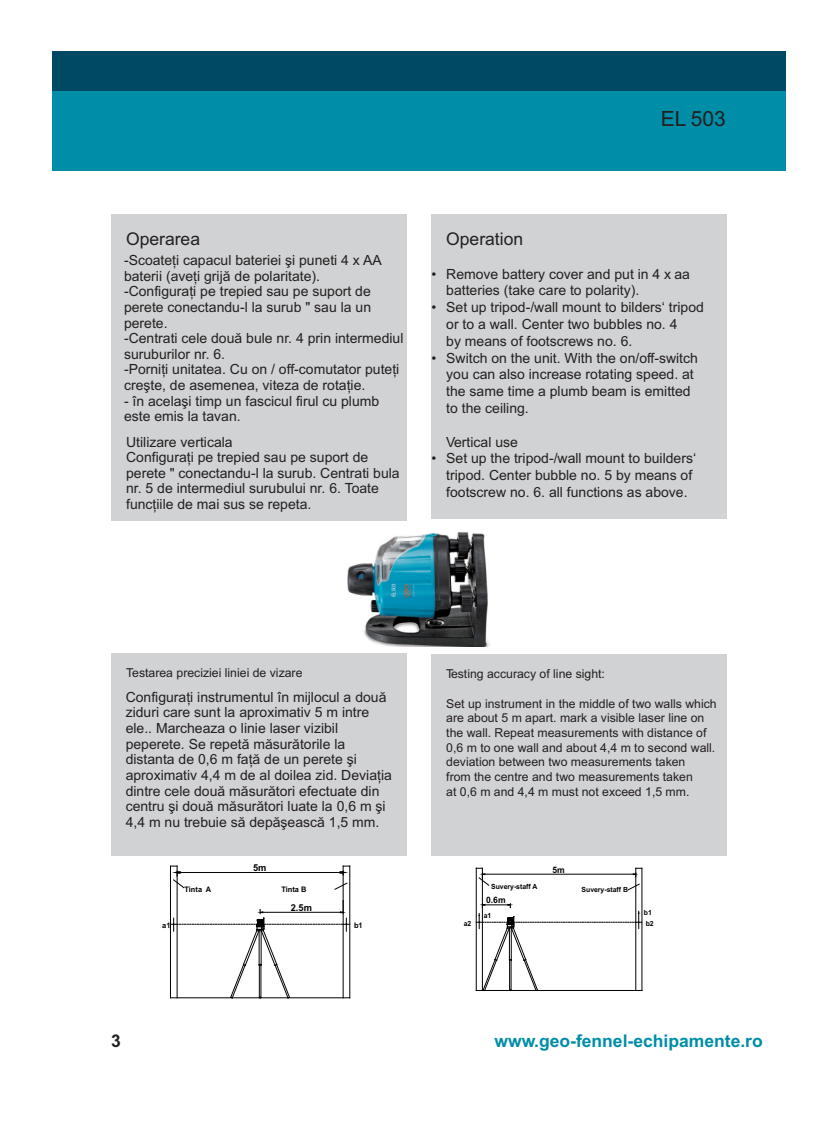
<style>
.page{position:relative;width:837px;height:1145px;background:#fff}
.page>*{position:absolute;margin:0;border:0;box-sizing:border-box;transform-origin:0 0}
.t1{font:21px "Arial";color:#231f20}
.t2{font:700 17.5px "Arial";color:#008da8}
.t3{font:17.5px "Arial";color:#231f20}
.t4{font:700 17.5px "Arial";color:#231f20}
.t5{font:14px/15.6px "Arial";color:#231f20}
.t6{font:12.25px/14.7px "Arial";color:#231f20}
.t7{font:700 9.45px "Arial";color:#000}
.t8{font:700 8.75px "Arial";color:#000}
.t9{font:700 7.52px "Arial";color:#000}
.t10{font:700 7px "Arial";color:#000}
</style>
<div class="page">
<div style="left:111px;top:214px;width:295px;height:306px;background:#d1d2d4"></div>
<div style="left:431px;top:214px;width:295px;height:304px;background:#d1d2d4"></div>
<div style="left:52px;top:91px;width:733px;height:79px;background:#008da8"></div>
<div style="left:52px;top:51px;width:733px;height:40px;background:#004964"></div>
<div style="left:111px;top:654px;width:295px;height:202px;background:#d1d2d4"></div>
<div style="left:431px;top:654px;width:295px;height:202px;background:#d1d2d4"></div>
<hr style="left:343px;top:866px;width:1px;height:131px;background:#000">
<hr style="left:177px;top:866px;width:1px;height:131px;background:#000">
<hr style="left:170px;top:866px;width:1px;height:131px;background:#000">
<hr style="left:349px;top:866px;width:1px;height:131px;background:#000">
<hr style="left:180px;top:872px;width:160px;height:1px;background:#000">
<svg style="left:339px;top:865px;width:11px;height:10px"></svg>
<svg style="left:170px;top:900px;width:180px;height:98px"></svg>
<svg style="left:170px;top:865px;width:14px;height:23px"></svg>
<svg style="left:334px;top:882px;width:13px;height:7px"></svg>
<hr style="left:476px;top:868px;width:1px;height:122px;background:#000">
<hr style="left:482px;top:868px;width:1px;height:122px;background:#000">
<hr style="left:641px;top:868px;width:1px;height:122px;background:#000">
<hr style="left:635px;top:868px;width:1px;height:122px;background:#000">
<svg style="left:627px;top:883px;width:12px;height:7px"></svg>
<svg style="left:476px;top:903px;width:166px;height:88px"></svg>
<hr style="left:485px;top:874px;width:148px;height:1px;background:#000">
<svg style="left:633px;top:868px;width:9px;height:9px"></svg>
<svg style="left:476px;top:868px;width:13px;height:17px"></svg>
<img style="left:347px;top:532px;width:143px;height:114px">
<h1 class="t1" style="left:660px;top:111px;width:66px">EL 503</h1>
<p class="t3" style="left:126px;top:232px;width:75px">Operarea</p>
<p class="t5" style="left:124px;top:253px;width:281px">-Scoateþi capacul bateriei þi puneti 4 x AA baterii (aveþi grijã de polaritate).<br>-Configuraþi pe trepied sau pe suport de perete conectandu-l la surub " sau la un perete.<br>-Centrati cele douã bule nr. 4 prin intermediul suruburilor nr. 6.<br>-Porniþi unitatea. Cu on / off-comutator puteþi creþte, de asemenea, viteza de rotaþie.</p>
<p class="t5" style="left:124px;top:394px;width:257px">- în acelaþi timp un fascicul firul cu plumb este emis la tavan.</p>
<p class="t5" style="left:126px;top:450px;width:275px">Configuraþi pe trepied sau pe suport de perete " conectandu-l la surub. Centrati bula nr. 5 de intermediul surubului nr. 6. Toate funcþiile de mai sus se repeta.</p>
<p class="t5" style="left:126px;top:435px;width:108px">Utilizare verticala</p>
<p class="t5" style="left:431px;top:267px;width:6px">•</p>
<p class="t5" style="left:431px;top:301px;width:6px">•</p>
<p class="t5" style="left:431px;top:351px;width:6px">•</p>
<p class="t5" style="left:431px;top:452px;width:6px">•</p>
<p class="t3" style="left:446px;top:232px;width:78px">Operation</p>
<p class="t5" style="left:446px;top:266px;width:259px;line-height:16.8px">Remove battery cover and put in 4 x aa batteries (take care to polarity).<br>Set up tripod-/wall mount to bilders‘ tripod or to a wall. Center two bubbles no. 4<br>by means of footscrews no. 6.<br>Switch on the unit. With the on/off-switch you can also increase rotating speed. at the same time a plumb beam is emitted to the ceiling.</p>
<p class="t5" style="left:446px;top:434px;width:251px;line-height:16.8px">Vertical use<br>Set up the tripod-/wall mount to builders‘ tripod. Center bubble no. 5 by means of footscrew no. 6. all functions as above.</p>
<p class="t6" style="left:126px;top:667px;width:178px">Testarea preciziei liniei de vizare</p>
<p class="t6" style="left:446px;top:667px;width:160px">Testing accuracy of line sight:</p>
<p class="t6" style="left:446px;top:697px;width:272px">Set up instrument in the middle of two walls which are about 5 m apart. mark a visible laser line on the wall. Repeat measurements with distance of 0,6 m to one wall and about 4,4 m to second wall. deviation between two measurements taken<br>from the centre and two measurements taken<br>at 0,6 m and 4,4 m must not exceed 1,5 mm.</p>
<p class="t5" style="left:126px;top:690px;width:268px">Configuraþi instrumentul în mijlocul a douã ziduri care sunt la aproximativ 5 m intre ele.. Marcheaza o linie laser vizibil peperete. Se repetã mãsurãtorile la distanta de 0,6 m faþã de un perete þi aproximativ 4,4 m de al doilea zid. Deviaþia dintre cele douã mãsurãtori efectuate din centru þi douã mãsurãtori luate la 0,6 m þi 4,4 m nu trebuie sã depãþeascã 1,5 mm.</p>
<p class="t7" style="left:253px;top:864px;width:15px">5m</p>
<p class="t8" style="left:552px;top:866px;width:14px">5m</p>
<p class="t9" style="left:184px;top:886px;width:28px">Tinta A</p>
<p class="t9" style="left:281px;top:886px;width:27px">Tinta B</p>
<p class="t10" style="left:491px;top:884px;width:48px">Suvery-staff A</p>
<p class="t10" style="left:581px;top:887px;width:48px">Suvery-staff B</p>
<p class="t8" style="left:486px;top:897px;width:21px">0.6m</p>
<p class="t10" style="left:464px;top:920px;width:9px">a2</p>
<p class="t10" style="left:645px;top:920px;width:9px">b2</p>
<p class="t7" style="left:291px;top:904px;width:23px">2.5m</p>
<p class="t10" style="left:644px;top:909px;width:9px">b1</p>
<p class="t10" style="left:484px;top:913px;width:9px">a1</p>
<p class="t9" style="left:162px;top:922px;width:10px">a1</p>
<p class="t9" style="left:354px;top:922px;width:10px">b1</p>
<p class="t4" style="left:111px;top:1033px;width:11px">3</p>
<p class="t2" style="left:494px;top:1033px;width:269px">www.geo-fennel-echipamente.ro</p>
</div>
